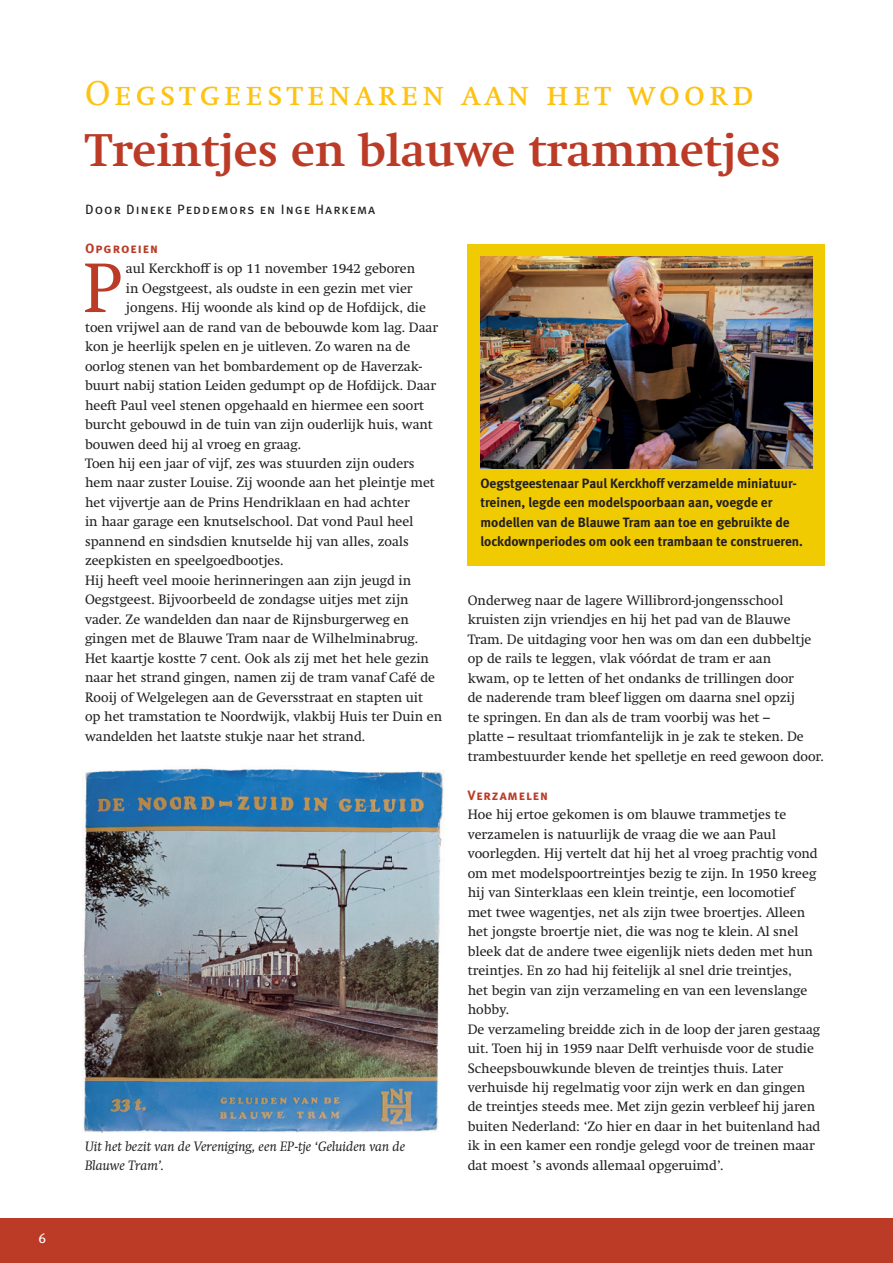
<style>
.page{position:relative;width:893px;height:1263px;background:#fff}
.page>*{position:absolute;margin:0;border:0;box-sizing:border-box;transform-origin:0 0}
.t1{font:69.15px "Swift";color:#bb3b27}
.t2{font:700 45px "Swift";color:#bb3b27}
.t3{font:36px "Swift SC";letter-spacing:.1em;color:#fec210}
.t4{font:13.8px "Meta Book Caps";color:#fff}
.t5{font:13.5px/19.5px "Swift";color:#231f20}
.t6{font:700 13.5px/19.5px "Meta";color:#231f20}
.t7{font:italic 13.5px/19.5px "Swift";color:#231f20}
.t8{font:13.5px "Meta Book Caps";letter-spacing:.075em;color:#231f20}
.t9{font:13.5px "Meta Bold Caps";letter-spacing:.075em;color:#bb3b27}
</style>
<div class="page">
<div style="left:0;top:1219px;width:893px;height:44px;background:#bb3b27"></div>
<div style="left:468px;top:244px;width:357px;height:321px;background:#f0cb02"></div>
<img style="left:480px;top:257px;width:332px;height:211px">
<img style="left:83px;top:768px;width:361px;height:365px">
<p class="t4" style="left:39px;top:1230px;width:9px">6</p>
<h3 class="t3" style="left:85px;top:74px;width:670px">Oegstgeestenaren aan het woord</h3>
<h2 class="t2" style="left:85px;top:124px;width:697px">Treintjes en blauwe trammetjes</h2>
<p class="t8" style="left:85px;top:202px;width:292px">Door Dineke Peddemors en Inge Harkema</p>
<p class="t9" style="left:85px;top:241px;width:74px">Opgroeien</p>
<h1 class="t1" style="left:83px;top:248px;width:40px">P</h1>
<p class="t5" style="left:126px;top:259px;width:291px">aul Kerckhoff is op 11 november 1942 geboren</p>
<p class="t5" style="left:126px;top:278px;width:288px">in Oegstgeest, als oudste in een gezin met vier</p>
<p class="t5" style="left:126px;top:298px;width:302px">jongens. Hij woonde als kind op de Hofdijck, die</p>
<p class="t5" style="left:85px;top:317px;width:355px">toen vrijwel aan de rand van de bebouwde kom lag. Daar</p>
<p class="t5" style="left:85px;top:337px;width:327px">kon je heerlijk spelen en je uitleven. Zo waren na de</p>
<p class="t5" style="left:85px;top:356px;width:339px">oorlog stenen van het bombardement op de Haverzak-</p>
<p class="t5" style="left:85px;top:376px;width:353px">buurt nabij station Leiden gedumpt op de Hofdijck. Daar</p>
<p class="t5" style="left:85px;top:395px;width:340px">heeft Paul veel stenen opgehaald en hiermee een soort</p>
<p class="t5" style="left:85px;top:415px;width:349px">burcht gebouwd in de tuin van zijn ouderlijk huis, want</p>
<p class="t5" style="left:85px;top:434px;width:218px">bouwen deed hij al vroeg en graag.</p>
<p class="t5" style="left:85px;top:454px;width:331px">Toen hij een jaar of vijf, zes was stuurden zijn ouders</p>
<p class="t5" style="left:85px;top:473px;width:351px">hem naar zuster Louise. Zij woonde aan het pleintje met</p>
<p class="t5" style="left:85px;top:493px;width:326px">het vijvertje aan de Prins Hendriklaan en had achter</p>
<p class="t5" style="left:85px;top:512px;width:330px">in haar garage een knutselschool. Dat vond Paul heel</p>
<p class="t5" style="left:85px;top:532px;width:325px">spannend en sindsdien knutselde hij van alles, zoals</p>
<p class="t5" style="left:85px;top:551px;width:200px">zeepkisten en speelgoedbootjes.</p>
<p class="t5" style="left:85px;top:571px;width:328px">Hij heeft veel mooie herinneringen aan zijn jeugd in</p>
<p class="t5" style="left:85px;top:590px;width:325px">Oegstgeest. Bijvoorbeeld de zondagse uitjes met zijn</p>
<p class="t5" style="left:85px;top:610px;width:325px">vader. Ze wandelden dan naar de Rijnsburgerweg en</p>
<p class="t5" style="left:85px;top:629px;width:335px">gingen met de Blauwe Tram naar de Wilhelminabrug.</p>
<p class="t5" style="left:85px;top:649px;width:345px">Het kaartje kostte 7 cent. Ook als zij met het hele gezin</p>
<p class="t5" style="left:85px;top:668px;width:351px">naar het strand gingen, namen zij de tram vanaf Café de</p>
<p class="t5" style="left:85px;top:688px;width:340px">Rooij of Welgelegen aan de Geversstraat en stapten uit</p>
<p class="t5" style="left:85px;top:707px;width:359px">op het tramstation te Noordwijk, vlakbij Huis ter Duin en</p>
<p class="t5" style="left:85px;top:727px;width:282px">wandelden het laatste stukje naar het strand.</p>
<p class="t7" style="left:85px;top:1136px;width:322px">Uit het bezit van de Vereniging, een EP-tje ‘Geluiden van de<br>Blauwe Tram’.</p>
<p class="t6" style="left:480px;top:473px;width:324px">Oegstgeestenaar Paul Kerckhoff verzamelde miniatuur&shy;treinen, legde een modelspoorbaan aan, voegde er modellen van de Blauwe Tram aan toe en gebruikte de lockdownperiodes om ook een trambaan te construeren.</p>
<p class="t5" style="left:468px;top:590px;width:358px">Onderweg naar de lagere Willibrord-jongensschool kruisten zijn vriendjes en hij het pad van de Blauwe Tram. De uitdaging voor hen was om dan een dubbeltje op de rails te leggen, vlak vóórdat de tram er aan<br>kwam, op te letten of het ondanks de trillingen door<br>de naderende tram bleef liggen om daarna snel opzij<br>te springen. En dan als de tram voorbij was het –<br>platte – resultaat triomfantelijk in je zak te steken. De tram bestuurder kende het spelletje en reed gewoon door.</p>
<p class="t9" style="left:468px;top:787px;width:82px">Verzamelen</p>
<p class="t5" style="left:468px;top:805px;width:354px">Hoe hij ertoe gekomen is om blauwe trammetjes te verzamelen is natuurlijk de vraag die we aan Paul voorlegden. Hij vertelt dat hij het al vroeg prachtig vond om met modelspoortreintjes bezig te zijn. In 1950 kreeg hij van Sinterklaas een klein treintje, een locomotief met twee wagentjes, net als zijn twee broertjes. Alleen het jongste broertje niet, die was nog te klein. Al snel bleek dat de andere twee eigenlijk niets deden met hun treintjes. En zo had hij feitelijk al snel drie treintjes,<br>het begin van zijn verzameling en van een levenslange hobby.<br>De verzameling breidde zich in de loop der jaren gestaag uit. Toen hij in 1959 naar Delft verhuisde voor de studie Scheepsbouwkunde bleven de treintjes thuis. Later verhuisde hij regelmatig voor zijn werk en dan gingen de treintjes steeds mee. Met zijn gezin verbleef hij jaren buiten Nederland: ‘Zo hier en daar in het buitenland had ik in een kamer een rondje gelegd voor de treinen maar dat moest ’s avonds allemaal opgeruimd’.</p>
</div>
